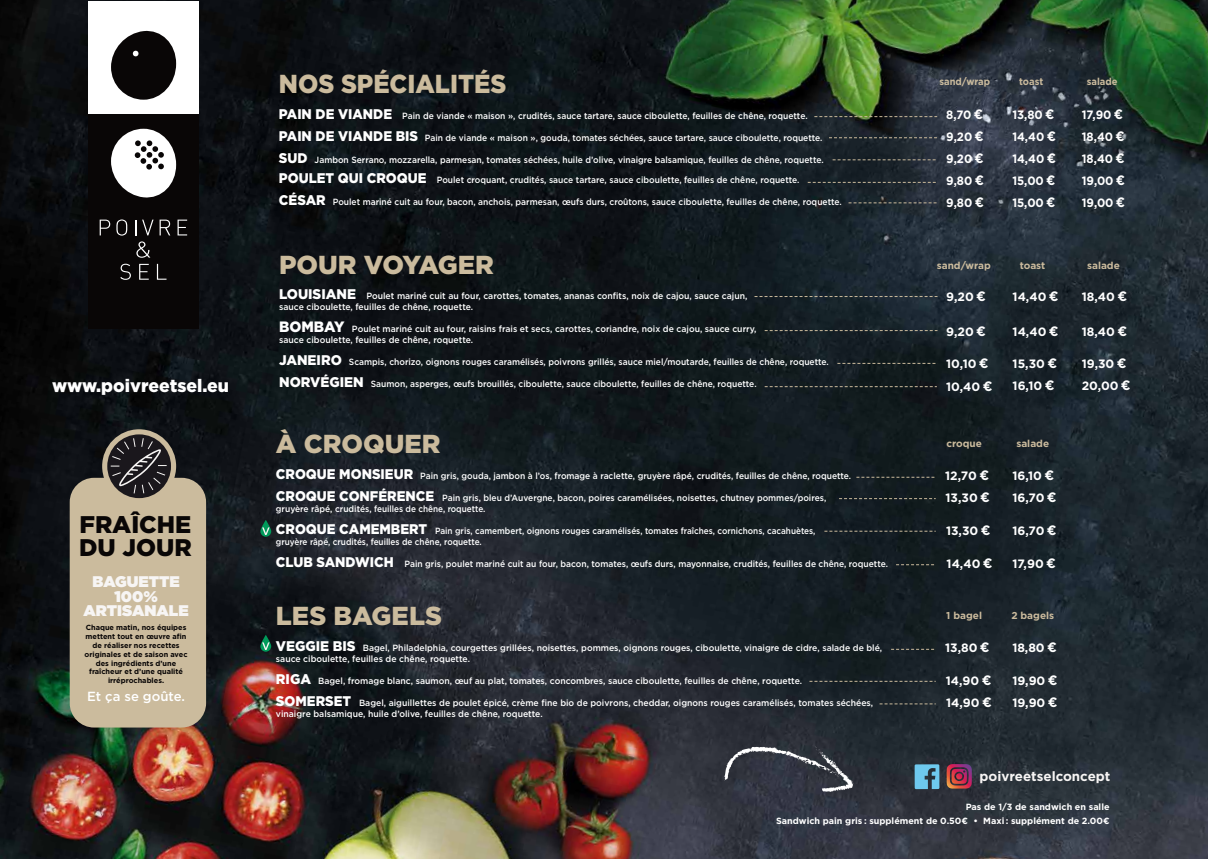
<style>
.page{position:relative;width:1208px;height:859px;background:#fff}
.page>*{position:absolute;margin:0;border:0;box-sizing:border-box;transform-origin:0 0}
.t1{font:900 26px "Gotham";color:#cbbb9d}
.t2{font:900 26px "Gotham";color:#cbbb9d;scale:.94 1}
.t3{font:900 24.1px/23.5px "Gotham";color:#090606}
.t4{font:900 18px "Gotham";color:#fff}
.t5{font:900 15.4px/14.5px "Gotham";color:#f7f5f4;text-align:center}
.t6{font:700 13.4px "Gotham";color:#f7f5f4}
.t7{font:500 13.2px "Gotham";color:#fff}
.t8{font:700 12.1px/22px "Gotham";color:#fff}
.t9{font:700 12.1px/22px "Gotham";color:#fff;text-align:justify;scale:.94 1}
.t10{font:700 10px "Gotham";color:#cbbb9d}
.t11{font:700 10px "Gotham";color:#cbbb9d;scale:.94 1}
.t12{font:500 9px/11px "Gotham";color:#fff;scale:.94 1}
.t13{font:500 9px/11px "Gotham";color:#fff;scale:.96 1}
.t14{font:500 9px/11px "Gotham";color:#fff;scale:.91 1}
.t15{font:700 9px/14px "Gotham";color:#fff;text-align:right}
.t16{font:700 7.4px/9px "Gotham";color:#090606;text-align:center}
.s1{font-weight:900;font-size:14px}
.s2{font-weight:900;font-size:15px}
.s3{font-size:13.6px}
</style>
<div class="page">
<img style="left:0;top:0;width:1208px;height:859px">
<svg style="left:754px;top:296px;width:183px;height:1px"></svg>
<svg style="left:764px;top:330px;width:173px;height:1px"></svg>
<svg style="left:837px;top:363px;width:100px;height:1px"></svg>
<svg style="left:764px;top:386px;width:173px;height:1px"></svg>
<div style="left:88px;top:1px;width:111px;height:113px;background:#fff"></div>
<div style="left:88px;top:114px;width:111px;height:215px;background:#090606"></div>
<svg style="left:111px;top:30px;width:65px;height:70px"></svg>
<svg style="left:111px;top:129px;width:65px;height:69px"></svg>
<svg style="left:100px;top:220px;width:10px;height:15px"></svg>
<svg style="left:116px;top:219px;width:11px;height:17px"></svg>
<svg style="left:135px;top:220px;width:1px;height:15px"></svg>
<svg style="left:142px;top:220px;width:12px;height:15px"></svg>
<svg style="left:160px;top:220px;width:10px;height:15px"></svg>
<svg style="left:177px;top:220px;width:10px;height:15px"></svg>
<svg style="left:120px;top:264px;width:11px;height:16px"></svg>
<svg style="left:139px;top:264px;width:10px;height:16px"></svg>
<svg style="left:157px;top:264px;width:9px;height:16px"></svg>
<svg style="left:136px;top:241px;width:14px;height:17px"></svg>
<svg style="left:814px;top:116px;width:123px;height:1px"></svg>
<svg style="left:829px;top:137px;width:108px;height:1px"></svg>
<svg style="left:832px;top:159px;width:105px;height:1px"></svg>
<svg style="left:807px;top:182px;width:130px;height:1px"></svg>
<svg style="left:848px;top:202px;width:89px;height:1px"></svg>
<svg style="left:724px;top:745px;width:130px;height:48px;background:#444851"></svg>
<svg style="left:856px;top:477px;width:79px;height:1px"></svg>
<svg style="left:839px;top:498px;width:96px;height:1px"></svg>
<svg style="left:824px;top:531px;width:111px;height:1px"></svg>
<svg style="left:896px;top:564px;width:39px;height:1px"></svg>
<svg style="left:260px;top:520px;width:11px;height:17px"></svg>
<svg style="left:262px;top:527px;width:8px;height:8px"></svg>
<svg style="left:891px;top:649px;width:44px;height:1px"></svg>
<svg style="left:809px;top:681px;width:126px;height:1px"></svg>
<svg style="left:879px;top:703px;width:56px;height:1px"></svg>
<svg style="left:260px;top:635px;width:11px;height:17px"></svg>
<svg style="left:262px;top:642px;width:8px;height:8px"></svg>
<div style="left:70px;top:478px;width:136px;height:249px;background:#cbbb9d;border-radius:24px"></div>
<div style="left:102px;top:429px;width:74px;height:74px;background:#cbbb9d;border-radius:50%"></div>
<svg style="left:107px;top:434px;width:64px;height:64px"></svg>
<svg style="left:111px;top:437px;width:56px;height:57px;background:#403c3d"></svg>
<svg style="left:914px;top:764px;width:25px;height:25px"></svg>
<svg style="left:946px;top:764px;width:26px;height:24px"></svg>
<h3 class="t4" style="left:52px;top:373px;width:178px">www.poivreetsel.eu</h3>
<h2 class="t3" style="left:79px;top:512px;width:114px">FRAÎCHE<br>DU JOUR</h2>
<h3 class="t5" style="left:84px;top:574px;width:107px">BAGUETTE<br>100%<br>ARTISANALE</h3>
<p class="t16" style="left:85px;top:622px;width:104px">Chaque matin, nos équipes mettent tout en œuvre afin de réaliser nos recettes originales et de saison avec des ingrédients d’une fraîcheur et d’une qualité irréprochables.</p>
<h3 class="t7" style="left:87px;top:688px;width:99px">Et ça se goûte.</h3>
<h1 class="t2" style="left:279px;top:66px;width:243px">NOS SPÉCIALITÉS</h1>
<p class="t12" style="left:279px;top:110px;width:564px"><span class="s1">PAIN DE VIANDE</span> Pain de viande « maison », crudités, sauce tartare, sauce ciboulette, feuilles de chêne, roquette.</p>
<p class="t12" style="left:279px;top:132px;width:580px"><span class="s1">PAIN DE VIANDE BIS</span> Pain de viande « maison », gouda, tomates séchées, sauce tartare, sauce ciboulette, roquette.</p>
<p class="t12" style="left:279px;top:154px;width:581px"><span class="s1">SUD</span> Jambon Serrano, mozzarella, parmesan, tomates séchées, huile d’olive, vinaigre balsamique, feuilles de chêne, roquette.</p>
<p class="t12" style="left:279px;top:174px;width:555px"><span class="s1">POULET QUI CROQUE</span> Poulet croquant, crudités, sauce tartare, sauce ciboulette, feuilles de chêne, roquette.</p>
<p class="t12" style="left:279px;top:196px;width:600px"><span class="s1">CÉSAR</span> Poulet mariné cuit au four, bacon, anchois, parmesan, œufs durs, croûtons, sauce ciboulette, feuilles de chêne, roquette.</p>
<h1 class="t1" style="left:279px;top:247px;width:216px">POUR VOYAGER</h1>
<p class="t13" style="left:279px;top:291px;width:489px"><span class="s1">LOUISIANE</span> Poulet mariné cuit au four, carottes, tomates, ananas confits, noix de cajou, sauce cajun, sauce ciboulette, feuilles de chêne, roquette.</p>
<p class="t13" style="left:279px;top:324px;width:499px"><span class="s2">BOMBAY</span> Poulet mariné cuit au four, raisins frais et secs, carottes, coriandre, noix de cajou, sauce curry, sauce ciboulette, feuilles de chêne, roquette.</p>
<p class="t12" style="left:279px;top:357px;width:586px"><span class="s1">JANEIRO</span> Scampis, chorizo, oignons rouges caramélisés, poivrons grillés, sauce miel/moutarde, feuilles de chêne, roquette.</p>
<p class="t12" style="left:279px;top:379px;width:509px"><span class="s1">NORVÉGIEN</span> Saumon, asperges, œufs brouillés, ciboulette, sauce ciboulette, feuilles de chêne, roquette.</p>
<h1 class="t1" style="left:276px;top:426px;width:166px">À CROQUER</h1>
<p class="t12" style="left:276px;top:470px;width:613px"><span class="s1">CROQUE MONSIEUR</span> Pain gris, gouda, jambon à l’os, fromage à raclette, gruyère râpé, crudités, feuilles de chêne, roquette.</p>
<p class="t12" style="left:276px;top:492px;width:587px"><span class="s1">CROQUE CONFÉRENCE</span> Pain gris, bleu d’Auvergne, bacon, poires caramélisées, noisettes, chutney pommes/poires, gruyère râpé, crudités, feuilles de chêne, roquette.</p>
<p class="t14" style="left:276px;top:525px;width:594px"><span class="s1">CROQUE CAMEMBERT</span> Pain gris, camembert, oignons rouges caramélisés, tomates fraîches, cornichons, cacahuètes, gruyère râpé, crudités, feuilles de chêne, roquette.</p>
<p class="t12" style="left:276px;top:558px;width:652px"><span class="s1">CLUB SANDWICH</span> Pain gris, poulet mariné cuit au four, bacon, tomates, œufs durs, mayonnaise, crudités, feuilles de chêne, roquette.</p>
<h1 class="t1" style="left:276px;top:598px;width:168px">LES BAGELS</h1>
<p class="t13" style="left:276px;top:642px;width:633px"><span class="s1">VEGGIE BIS</span> Bagel, Philadelphia, courgettes grillées, noisettes, pommes, oignons rouges, ciboulette, vinaigre de cidre, salade de blé, sauce ciboulette, feuilles de chêne, roquette.</p>
<p class="t13" style="left:276px;top:675px;width:549px"><span class="s1">RIGA</span> Bagel, fromage blanc, saumon, œuf au plat, tomates, concombres, sauce ciboulette, feuilles de chêne, roquette.</p>
<p class="t13" style="left:276px;top:697px;width:624px"><span class="s1">SOMERSET</span> Bagel, aiguillettes de poulet épicé, crème fine bio de poivrons, cheddar, oignons rouges caramélisés, tomates séchées, vinaigre balsamique, huile d’olive, feuilles de chêne, roquette.</p>
<p class="t11" style="left:939px;top:75px;width:55px">sand/wrap</p>
<p class="t11" style="left:1019px;top:75px;width:27px">toast</p>
<p class="t11" style="left:1086px;top:75px;width:34px">salade</p>
<h3 class="t9" style="left:946px;top:104px;width:42px">8,70 <span class="s3">€ </span>9,20 <span class="s3">€ </span>9,20 <span class="s3">€ </span>9,80 <span class="s3">€ </span>9,80 <span class="s3">€</span></h3>
<h3 class="t9" style="left:1012px;top:104px;width:48px">13,80 <span class="s3">€ </span>14,40 <span class="s3">€ </span>14,40 <span class="s3">€ </span>15,00 <span class="s3">€ </span>15,00 <span class="s3">€</span></h3>
<h3 class="t9" style="left:1081px;top:104px;width:48px;text-align:left">17,90 <span class="s3">€<br></span>18,40 <span class="s3">€<br></span>18,40 <span class="s3">€<br></span>19,00 <span class="s3">€<br></span>19,00 <span class="s3">€</span></h3>
<p class="t10" style="left:936px;top:259px;width:55px">sand/wrap</p>
<p class="t10" style="left:1019px;top:259px;width:27px">toast</p>
<p class="t10" style="left:1087px;top:259px;width:34px">salade</p>
<h3 class="t8" style="left:946px;top:285px;width:41px">9,20 <span class="s3">€</span></h3>
<h3 class="t8" style="left:946px;top:320px;width:41px">9,20 <span class="s3">€</span></h3>
<h3 class="t8" style="left:946px;top:352px;width:48px;line-height:23px">10,10 <span class="s3">€<br></span>10,40 <span class="s3">€</span></h3>
<h3 class="t8" style="left:1012px;top:285px;width:47px">14,40 <span class="s3">€</span></h3>
<h3 class="t8" style="left:1012px;top:320px;width:47px">14,40 <span class="s3">€</span></h3>
<h3 class="t8" style="left:1012px;top:352px;width:46px">15,30 <span class="s3">€<br></span>16,10 <span class="s3">€</span></h3>
<h3 class="t8" style="left:1081px;top:285px;width:47px">18,40 <span class="s3">€</span></h3>
<h3 class="t8" style="left:1081px;top:320px;width:47px">18,40 <span class="s3">€</span></h3>
<h3 class="t8" style="left:1081px;top:352px;width:50px">19,30 <span class="s3">€<br></span>20,00 <span class="s3">€</span></h3>
<p class="t10" style="left:946px;top:437px;width:37px">croque</p>
<p class="t10" style="left:1016px;top:437px;width:34px">salade</p>
<h3 class="t8" style="left:945px;top:464px;width:46px">12,70 <span class="s3">€<br></span>13,30 <span class="s3">€</span></h3>
<h3 class="t8" style="left:946px;top:519px;width:46px">13,30 <span class="s3">€</span></h3>
<h3 class="t8" style="left:946px;top:552px;width:47px">14,40 <span class="s3">€</span></h3>
<h3 class="t8" style="left:1012px;top:464px;width:46px">16,10 <span class="s3">€<br></span>16,70 <span class="s3">€</span></h3>
<h3 class="t8" style="left:1012px;top:519px;width:46px">16,70 <span class="s3">€</span></h3>
<h3 class="t8" style="left:1012px;top:552px;width:45px">17,90 <span class="s3">€</span></h3>
<p class="t10" style="left:946px;top:609px;width:37px">1 bagel</p>
<p class="t10" style="left:1011px;top:609px;width:44px">2 bagels</p>
<h3 class="t8" style="left:945px;top:636px;width:46px">13,80 <span class="s3">€</span></h3>
<h3 class="t8" style="left:945px;top:669px;width:48px">14,90 <span class="s3">€<br></span>14,90 <span class="s3">€</span></h3>
<h3 class="t8" style="left:1012px;top:636px;width:46px">18,80 <span class="s3">€</span></h3>
<h3 class="t8" style="left:1012px;top:669px;width:47px">19,90 <span class="s3">€<br></span>19,90 <span class="s3">€</span></h3>
<h3 class="t6" style="left:979px;top:767px;width:132px">poivreetselconcept</h3>
<p class="t15" style="left:776px;top:800px;width:335px">Pas de 1/3 de sandwich en salle<br>Sandwich pain gris : supplément de 0.50€ • Maxi: supplément de 2.00€</p>
</div>
